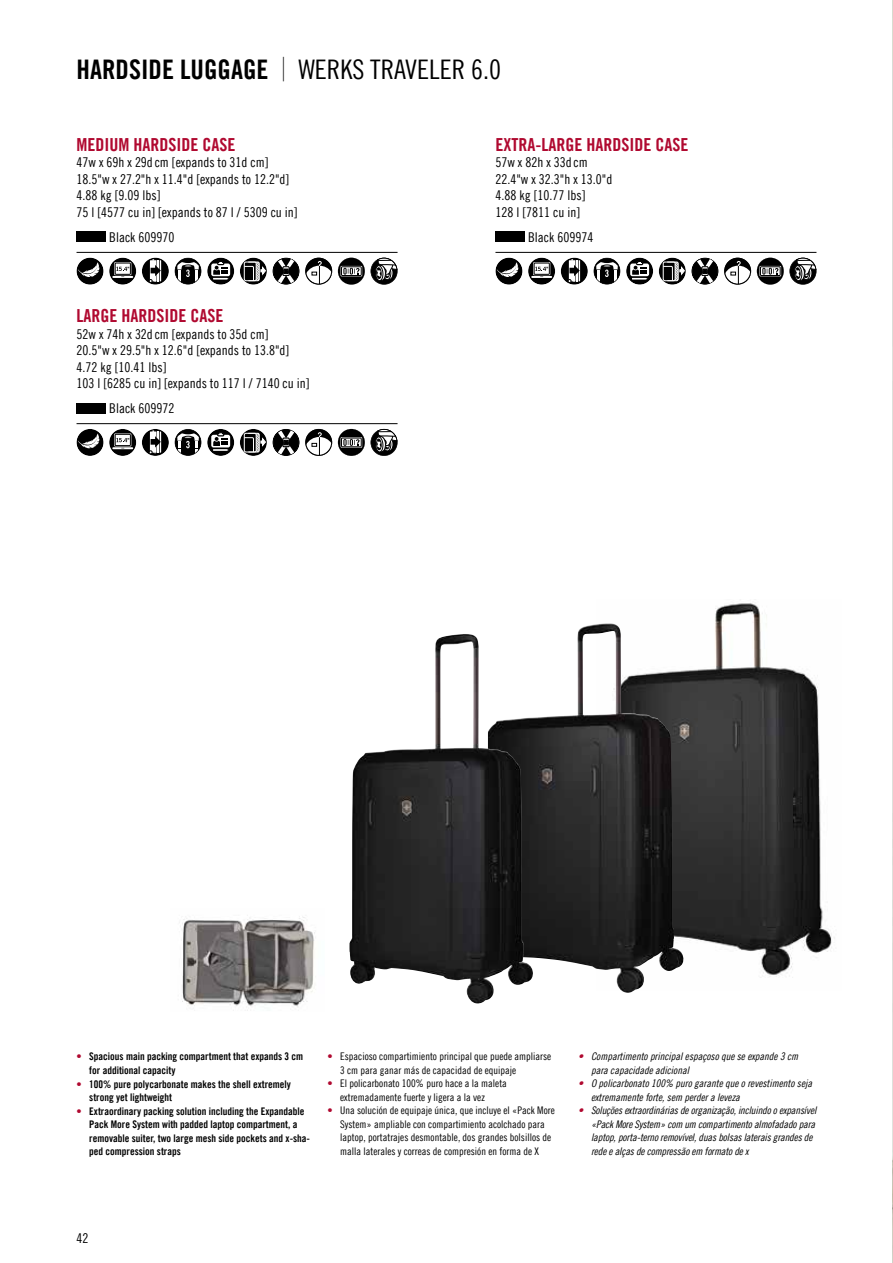
<style>
.page{position:relative;width:893px;height:1263px;background:#fff}
.page>*{position:absolute;margin:0;border:0;box-sizing:border-box;transform-origin:0 0}
.t1{font:27px "Trade Gothic LT Com Cn 18";color:#000}
.t2{font:18px "Trade Gothic LT Com Bd Cn 20";color:#b00930}
.t3{font:13.5px/16.5px "Trade Gothic LT Com Cn 18";color:#000}
.t4{font:10.5px/13.5px "Trade Gothic LT Com Cn 18 Obl";letter-spacing:-.01em;color:#000}
.t5{font:10.5px/13.5px "Trade Gothic LT Com Cn 18";color:#000}
.t6{font:10.5px/13.5px "Trade Gothic LT Com Bd Cn 20";color:#000}
.s1{font-family:"Trade Gothic LT Com Bd Cn 20"}
.s2{font-family:"Trade Gothic LT Com";font-weight:300;font-size:33px}
.s3{color:#b00930}
</style>
<div class="page">
<img style="left:684px;top:603px;width:151px;height:375px">
<img style="left:534px;top:623px;width:150px;height:370px">
<hr style="left:77px;top:252px;width:321px;height:1px;background:#000">
<hr style="left:77px;top:423px;width:321px;height:1px;background:#000">
<div style="left:77px;top:232px;width:29px;height:10px;background:#000"></div>
<div style="left:77px;top:258px;width:27px;height:27px;background:#000;border-radius:50%"></div>
<svg style="left:77px;top:262px;width:23px;height:15px"></svg>
<svg style="left:109px;top:258px;width:27px;height:27px"></svg>
<svg style="left:114px;top:262px;width:17px;height:13px"></svg>
<svg style="left:115px;top:263px;width:15px;height:11px"></svg>
<div style="left:115px;top:263px;width:16px;height:12px;border:1px solid #000"></div>
<hr style="left:112px;top:276px;width:21px;height:2px;background:#fff">
<svg style="left:116px;top:267px;width:14px;height:4px"></svg>
<svg style="left:142px;top:258px;width:27px;height:27px"></svg>
<svg style="left:149px;top:259px;width:12px;height:24px"></svg>
<svg style="left:175px;top:258px;width:27px;height:27px"></svg>
<svg style="left:207px;top:258px;width:27px;height:27px"></svg>
<svg style="left:211px;top:261px;width:19px;height:19px"></svg>
<svg style="left:240px;top:258px;width:27px;height:27px"></svg>
<svg style="left:273px;top:258px;width:59px;height:27px"></svg>
<svg style="left:338px;top:258px;width:27px;height:27px"></svg>
<svg style="left:341px;top:266px;width:21px;height:10px"></svg>
<div style="left:341px;top:267px;width:20px;height:9px;border:1px solid #000"></div>
<svg style="left:343px;top:268px;width:17px;height:7px"></svg>
<svg style="left:371px;top:258px;width:27px;height:27px"></svg>
<div style="left:77px;top:403px;width:29px;height:10px;background:#000"></div>
<div style="left:77px;top:429px;width:27px;height:27px;background:#000;border-radius:50%"></div>
<svg style="left:77px;top:433px;width:23px;height:15px"></svg>
<svg style="left:109px;top:429px;width:27px;height:27px"></svg>
<svg style="left:114px;top:433px;width:17px;height:13px"></svg>
<div style="left:115px;top:434px;width:15px;height:12px;background:#fff"></div>
<div style="left:115px;top:434px;width:16px;height:12px;border:1px solid #000"></div>
<hr style="left:112px;top:447px;width:21px;height:2px;background:#fff">
<svg style="left:116px;top:438px;width:14px;height:4px"></svg>
<svg style="left:142px;top:429px;width:27px;height:27px"></svg>
<svg style="left:149px;top:430px;width:12px;height:24px"></svg>
<svg style="left:175px;top:429px;width:27px;height:27px"></svg>
<svg style="left:207px;top:429px;width:27px;height:27px"></svg>
<svg style="left:211px;top:432px;width:19px;height:19px"></svg>
<svg style="left:240px;top:429px;width:27px;height:27px"></svg>
<svg style="left:273px;top:429px;width:59px;height:27px"></svg>
<svg style="left:338px;top:429px;width:27px;height:27px"></svg>
<svg style="left:341px;top:437px;width:21px;height:11px"></svg>
<div style="left:341px;top:438px;width:20px;height:9px;border:1px solid #000"></div>
<svg style="left:343px;top:439px;width:17px;height:7px"></svg>
<svg style="left:371px;top:429px;width:27px;height:27px"></svg>
<hr style="left:495px;top:252px;width:321px;height:1px;background:#000">
<div style="left:495px;top:232px;width:30px;height:10px;background:#000"></div>
<div style="left:495px;top:258px;width:27px;height:27px;background:#000;border-radius:50%"></div>
<svg style="left:496px;top:262px;width:22px;height:15px"></svg>
<svg style="left:528px;top:258px;width:27px;height:27px"></svg>
<svg style="left:533px;top:262px;width:17px;height:13px"></svg>
<svg style="left:534px;top:263px;width:15px;height:11px"></svg>
<div style="left:534px;top:263px;width:16px;height:12px;border:1px solid #000"></div>
<hr style="left:531px;top:276px;width:21px;height:2px;background:#fff">
<svg style="left:535px;top:267px;width:13px;height:4px"></svg>
<svg style="left:561px;top:258px;width:59px;height:27px"></svg>
<svg style="left:626px;top:258px;width:27px;height:27px"></svg>
<svg style="left:630px;top:261px;width:19px;height:19px"></svg>
<svg style="left:659px;top:258px;width:27px;height:27px"></svg>
<svg style="left:663px;top:261px;width:22px;height:20px"></svg>
<svg style="left:691px;top:258px;width:27px;height:27px"></svg>
<svg style="left:724px;top:258px;width:27px;height:27px"></svg>
<svg style="left:757px;top:258px;width:27px;height:27px"></svg>
<svg style="left:759px;top:266px;width:22px;height:10px"></svg>
<div style="left:760px;top:267px;width:20px;height:9px;border:1px solid #000"></div>
<svg style="left:762px;top:268px;width:16px;height:7px"></svg>
<svg style="left:789px;top:258px;width:27px;height:27px"></svg>
<img style="left:892px;top:0;width:1px;height:1263px">
<img style="left:349px;top:634px;width:185px;height:370px">
<img style="left:179px;top:916px;width:136px;height:95px">
<h1 class="t1" style="left:77px;top:53px;width:426px"><span class="s1">HARDSIDE LUGGAGE</span> <span class="s2">|</span> WERKS TRAVELER 6.0</h1>
<h2 class="t2" style="left:77px;top:134px;width:160px">MEDIUM HARDSIDE CASE</h2>
<p class="t3" style="left:77px;top:154px;width:223px">47w x 69h x 29d cm [expands to 31d cm] 18.5"w x 27.2"h x 11.4"d [expands to 12.2"d] 4.88 kg [9.09 lbs]<br>75 l [4577 cu in] [expands to 87 l / 5309 cu in]</p>
<p class="t3" style="left:109px;top:229px;width:67px">Black 609970</p>
<h2 class="t2" style="left:77px;top:305px;width:148px">LARGE HARDSIDE CASE</h2>
<p class="t3" style="left:77px;top:325px;width:235px">52w x 74h x 32d cm [expands to 35d cm]<br>20.5"w x 29.5"h x 12.6"d [expands to 13.8"d] 4.72 kg [10.41 lbs]<br>103 l [6285 cu in] [expands to 117 l / 7140 cu in]</p>
<p class="t3" style="left:109px;top:400px;width:67px">Black 609972</p>
<h2 class="t2" style="left:495px;top:134px;width:194px">EXTRA-LARGE HARDSIDE CASE</h2>
<p class="t3" style="left:495px;top:154px;width:118px">57w x 82h x 33d cm<br>22.4"w x 32.3"h x 13.0"d<br>4.88 kg [10.77 lbs]<br>128 l [7811 cu in]</p>
<p class="t3" style="left:528px;top:229px;width:67px">Black 609974</p>
<p class="t6" style="left:89px;top:1050px;width:215px;text-indent:-13px"><span class="s3">•</span> Spacious main packing compartment that expands 3 cm for additional capacity</p>
<p class="t6" style="left:89px;top:1077px;width:203px;text-indent:-13px"><span class="s3">•</span> 100% pure polycarbonate makes the shell extremely strong yet lightweight</p>
<p class="t6" style="left:89px;top:1104px;width:222px;text-indent:-13px"><span class="s3">•</span> Extraordinary packing solution including the Expandable Pack More System with padded laptop compartment, a removable suiter, two large mesh side pockets and x-sha&shy;ped compression straps</p>
<p class="t5" style="left:340px;top:1050px;width:213px;text-indent:-13px"><span class="s3">•</span> Espacioso compartimiento principal que puede ampliarse<br>3 cm para ganar más de capacidad de equipaje</p>
<p class="t5" style="left:340px;top:1077px;width:168px;text-indent:-13px"><span class="s3">•</span> El policarbonato 100% puro hace a la maleta extremadamente fuerte y ligera a la vez</p>
<p class="t5" style="left:340px;top:1104px;width:216px;text-indent:-13px"><span class="s3">•</span> Una solución de equipaje única, que incluye el «Pack More System» ampliable con compartimiento acolchado para laptop, portatrajes desmontable, dos grandes bolsillos de malla laterales y correas de compresión en forma de X</p>
<p class="t4" style="left:591px;top:1050px;width:209px;text-indent:-13px"><span class="s3">•</span> Compartimento principal espaçoso que se expande 3 cm para capacidade adicional</p>
<p class="t4" style="left:591px;top:1077px;width:223px;text-indent:-13px"><span class="s3">•</span> O policarbonato 100% puro garante que o revestimento seja extremamente forte, sem perder a leveza</p>
<p class="t4" style="left:591px;top:1104px;width:227px;text-indent:-13px"><span class="s3">•</span> Soluções extraordinárias de organização, incluindo o expansível «Pack More System» com um compartimento almofadado para laptop, porta-terno removível, duas bolsas laterais grandes de rede e alças de compressão em formato de x</p>
<p class="t3" style="left:77px;top:1230px;width:13px">42</p>
</div>
